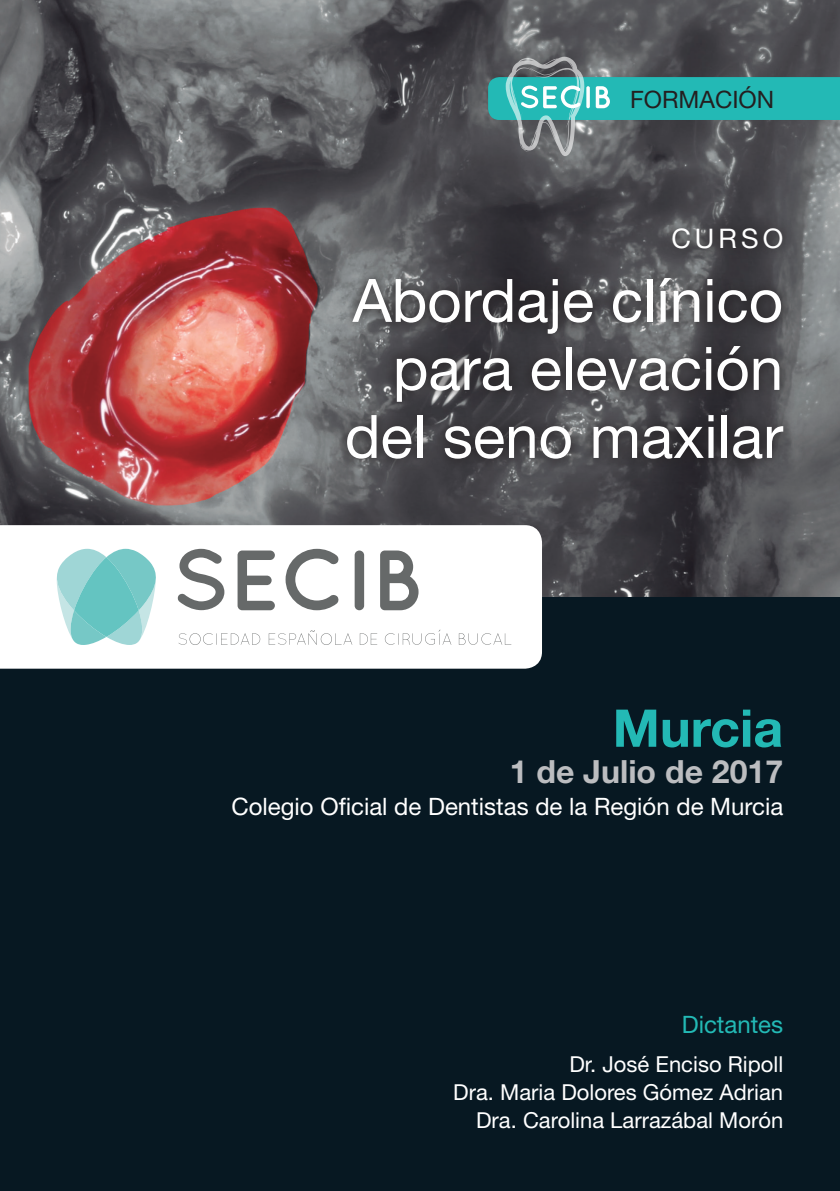
<style>
.page{position:relative;width:840px;height:1191px;background:#fff}
.page>*{position:absolute;margin:0;border:0;box-sizing:border-box;transform-origin:0 0}
.t1{font:60px/68px "Helvetica Neue";color:#fff;text-align:right}
.t2{font:700 52px "Helvetica Neue";color:#23b9b5}
.t3{font:700 32px "Helvetica Neue";color:#bcbdc0}
.t4{font:27px "Helvetica Neue";letter-spacing:.15em;color:#fff}
.t5{font:24px "Helvetica Neue";color:#fff}
.t6{font:24px "Helvetica Neue";color:#23b9b5}
.t7{font:24px "Helvetica Neue";color:#231f20}
.t8{font:22px "Helvetica Neue";color:#fff}
</style>
<div class="page">
<div style="left:0;top:578px;width:839px;height:613px;background:#071822"></div>
<img style="left:0;top:0;width:839px;height:597px">
<svg style="left:335px;top:216px;width:459px;height:254px;background:#49494c"></svg>
<div style="left:0;top:525px;width:541px;height:143px;background:#fff"></div>
<svg style="left:57px;top:549px;width:102px;height:96px;background:#98d6d4"></svg>
<svg style="left:177px;top:549px;width:47px;height:61px"></svg>
<svg style="left:237px;top:550px;width:38px;height:60px"></svg>
<svg style="left:285px;top:549px;width:54px;height:61px"></svg>
<div style="left:354px;top:550px;width:10px;height:60px;background:#666969;border-radius:5px"></div>
<svg style="left:380px;top:550px;width:38px;height:60px"></svg>
<svg style="left:178px;top:633px;width:82px;height:12px"></svg>
<svg style="left:268px;top:630px;width:84px;height:15px"></svg>
<svg style="left:359px;top:633px;width:18px;height:12px"></svg>
<svg style="left:384px;top:629px;width:67px;height:16px"></svg>
<svg style="left:458px;top:633px;width:53px;height:12px"></svg>
<svg style="left:488px;top:57px;width:351px;height:99px;background:#4b8787"></svg>
<p class="t7" style="left:629px;top:85px;width:146px">FORMACIÓN</p>
<p class="t4" style="left:671px;top:222px;width:113px">CURSO</p>
<p class="t1" style="left:345px;top:266px;width:439px">Abordaje clínico para elevación del seno maxilar</p>
<p class="t2" style="left:612px;top:696px;width:172px">Murcia</p>
<p class="t3" style="left:509px;top:751px;width:275px">1 de Julio de 2017</p>
<p class="t5" style="left:231px;top:792px;width:553px">Colegio Oficial de Dentistas de la Región de Murcia</p>
<p class="t6" style="left:681px;top:1009px;width:103px">Dictantes</p>
<p class="t8" style="left:569px;top:1051px;width:215px">Dr. José Enciso Ripoll</p>
<p class="t8" style="left:453px;top:1079px;width:331px">Dra. Maria Dolores Gómez Adrian</p>
<p class="t8" style="left:476px;top:1107px;width:308px">Dra. Carolina Larrazábal Morón</p>
</div>
